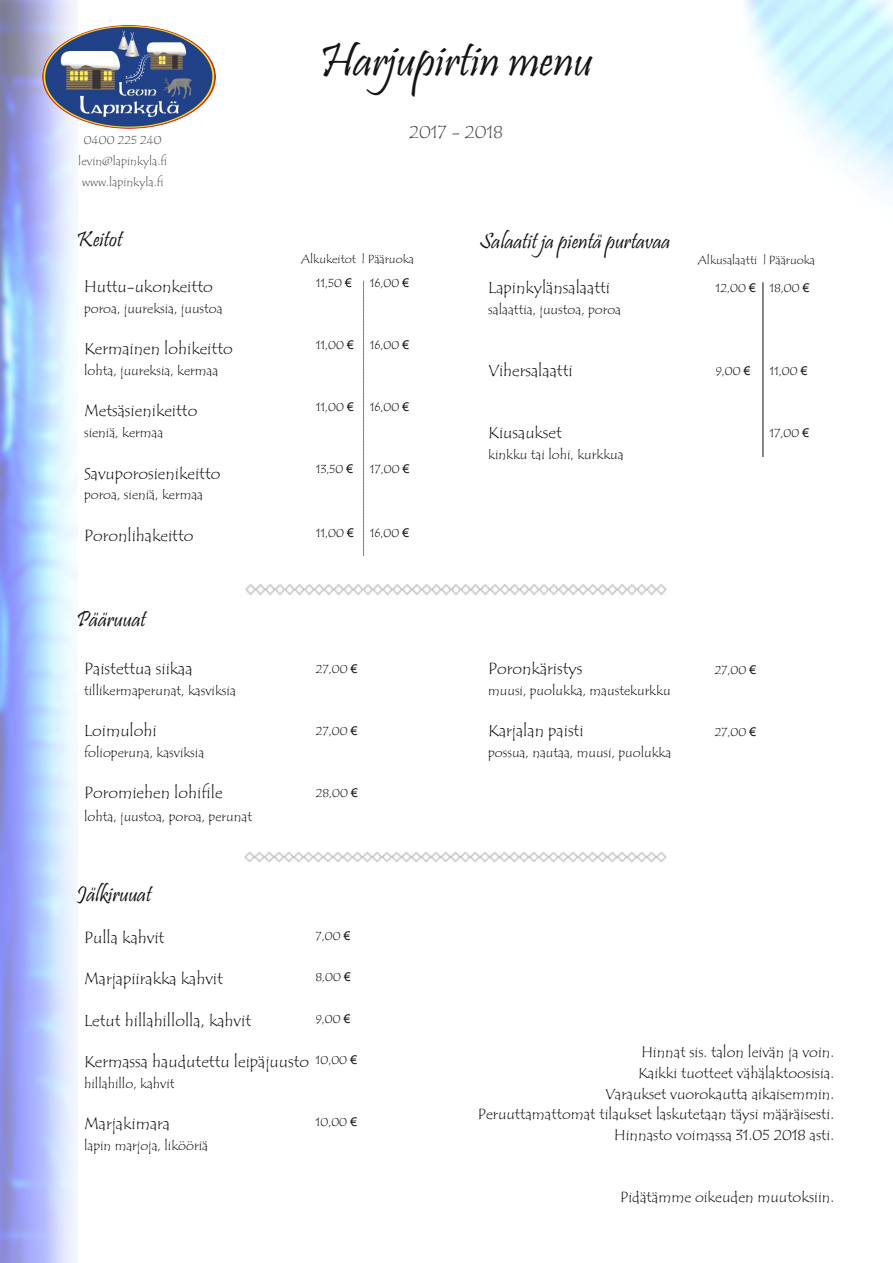
<style>
.page{position:relative;width:893px;height:1263px;background:#fff}
.page>*{position:absolute;margin:0;border:0;box-sizing:border-box;transform-origin:0 0}
.t1{font:48px "Pristina";color:#161413}
.t2{font:22.5px "Pristina";color:#161413}
.t3{font:18px "Tempus Sans ITC";color:#4f5051}
.t4{font:16.5px "Tempus Sans ITC";color:#161413}
.t5{font:15px/20.7px "Tempus Sans ITC";color:#161413;text-align:right}
.t6{font:13.5px "Tempus Sans ITC";color:#161413}
.t7{font:12px "Tempus Sans ITC";color:#161413}
.t8{font:12px/20.7px "Tempus Sans ITC";color:#4f5051;text-align:center}
.s1{font-family:"Arial"}
</style>
<div class="page">
<svg style="left:363px;top:281px;width:1px;height:275px"></svg>
<hr style="left:763px;top:282px;width:1px;height:175px;background:#161413">
<img style="left:0;top:0;width:78px;height:1263px">
<img style="left:43px;top:25px;width:173px;height:104px">
<img style="left:245px;top:584px;width:422px;height:11px">
<img style="left:245px;top:852px;width:422px;height:11px">
<p class="t8" style="left:78px;top:130px;width:91px">0400 225 240 levin@lapinkyla.fi www.lapinkyla.fi</p>
<h2 class="t2" style="left:77px;top:229px;width:47px">Keitot</h2>
<p class="t4" style="left:84px;top:276px;width:130px">Huttu-ukonkeitto</p>
<p class="t6" style="left:84px;top:300px;width:140px">poroa, juureksia, juustoa</p>
<p class="t4" style="left:84px;top:338px;width:150px">Kermainen lohikeitto</p>
<p class="t6" style="left:84px;top:362px;width:136px">lohta, juureksia, kermaa</p>
<p class="t4" style="left:84px;top:401px;width:115px">Metsäsienikeitto</p>
<p class="t6" style="left:84px;top:424px;width:81px">sieniä, kermaa</p>
<p class="t4" style="left:84px;top:463px;width:138px">Savuporosienikeitto</p>
<p class="t6" style="left:84px;top:486px;width:121px">poroa, sieniä, kermaa</p>
<p class="t4" style="left:84px;top:525px;width:111px">Poronlihakeitto</p>
<h2 class="t2" style="left:77px;top:609px;width:71px">Pääruuat</h2>
<p class="t4" style="left:84px;top:658px;width:110px">Paistettua siikaa</p>
<p class="t6" style="left:84px;top:682px;width:153px">tillikermaperunat, kasviksia</p>
<p class="t4" style="left:84px;top:720px;width:74px">Loimulohi</p>
<p class="t6" style="left:84px;top:744px;width:122px">folioperuna, kasviksia</p>
<p class="t4" style="left:84px;top:782px;width:140px">Poromiehen lohifile</p>
<p class="t6" style="left:84px;top:808px;width:170px">lohta, juustoa, poroa, perunat</p>
<h2 class="t2" style="left:77px;top:884px;width:76px">Jälkiruuat</h2>
<h1 class="t1" style="left:320px;top:39px;width:274px">Harjupirtin menu</h1>
<p class="t3" style="left:409px;top:120px;width:96px">2017 - 2018</p>
<h2 class="t2" style="left:479px;top:232px;width:193px">Salaatit ja pientä purtavaa</h2>
<p class="t7" style="left:301px;top:251px;width:114px">Alkukeitot | Pääruoka</p>
<p class="t7" style="left:698px;top:252px;width:119px">Alkusalaatti | Pääruoka</p>
<p class="t7" style="left:316px;top:275px;width:37px">11,50 <span class="s1">€</span></p>
<p class="t7" style="left:370px;top:275px;width:41px">16,00 <span class="s1">€</span></p>
<p class="t7" style="left:316px;top:338px;width:39px">11,00 <span class="s1">€</span></p>
<p class="t7" style="left:370px;top:338px;width:41px">16,00 <span class="s1">€</span></p>
<p class="t7" style="left:316px;top:400px;width:39px">11,00 <span class="s1">€</span></p>
<p class="t7" style="left:370px;top:400px;width:41px">16,00 <span class="s1">€</span></p>
<p class="t7" style="left:316px;top:462px;width:39px">13,50 <span class="s1">€</span></p>
<p class="t7" style="left:370px;top:462px;width:41px">17,00 <span class="s1">€</span></p>
<p class="t7" style="left:316px;top:526px;width:39px">11,00 <span class="s1">€</span></p>
<p class="t7" style="left:370px;top:526px;width:41px">16,00 <span class="s1">€</span></p>
<p class="t7" style="left:316px;top:661px;width:43px">27,00 <span class="s1">€</span></p>
<p class="t7" style="left:316px;top:723px;width:43px">27,00 <span class="s1">€</span></p>
<p class="t7" style="left:316px;top:785px;width:43px">28,00 <span class="s1">€</span></p>
<p class="t4" style="left:488px;top:277px;width:123px">Lapinkylänsalaatti</p>
<p class="t6" style="left:488px;top:301px;width:135px">salaattia, juustoa, poroa</p>
<p class="t7" style="left:716px;top:281px;width:95px">12,00 <span class="s1">€</span> 18,00 <span class="s1">€</span></p>
<p class="t4" style="left:488px;top:360px;width:86px">Vihersalaatti</p>
<p class="t7" style="left:716px;top:364px;width:36px">9,00 <span class="s1">€</span></p>
<p class="t7" style="left:770px;top:364px;width:39px">11,00 <span class="s1">€</span></p>
<p class="t4" style="left:488px;top:422px;width:75px">Kiusaukset</p>
<p class="t6" style="left:488px;top:446px;width:137px">kinkku tai lohi, kurkkua</p>
<p class="t7" style="left:770px;top:426px;width:41px">17,00 <span class="s1">€</span></p>
<p class="t4" style="left:488px;top:658px;width:96px">Poronkäristys</p>
<p class="t6" style="left:488px;top:682px;width:184px">muusi, puolukka, maustekurkku</p>
<p class="t4" style="left:488px;top:720px;width:97px">Karjalan paisti</p>
<p class="t6" style="left:488px;top:744px;width:185px">possua, nautaa, muusi, puolukka</p>
<p class="t7" style="left:715px;top:662px;width:43px">27,00 <span class="s1">€</span></p>
<p class="t7" style="left:715px;top:724px;width:43px">27,00 <span class="s1">€</span></p>
<p class="t4" style="left:84px;top:927px;width:82px">Pulla kahvit</p>
<p class="t4" style="left:84px;top:968px;width:140px">Marjapiirakka kahvit</p>
<p class="t4" style="left:84px;top:1010px;width:169px">Letut hillahillolla, kahvit</p>
<p class="t4" style="left:84px;top:1051px;width:227px">Kermassa haudutettu leipäjuusto</p>
<p class="t6" style="left:84px;top:1075px;width:92px">hillahillo, kahvit</p>
<p class="t4" style="left:84px;top:1113px;width:87px">Marjakimara</p>
<p class="t6" style="left:84px;top:1137px;width:125px">lapin marjoja, likööriä</p>
<p class="t7" style="left:316px;top:928px;width:36px">7,00 <span class="s1">€</span></p>
<p class="t7" style="left:316px;top:970px;width:37px">8,00 <span class="s1">€</span></p>
<p class="t7" style="left:316px;top:1011px;width:36px">9,00 <span class="s1">€</span></p>
<p class="t7" style="left:316px;top:1053px;width:43px">10,00 <span class="s1">€</span></p>
<p class="t7" style="left:316px;top:1115px;width:43px">10,00 <span class="s1">€</span></p>
<p class="t5" style="left:478px;top:1042px;width:358px">Hinnat sis. talon leivän ja voin.<br>Kaikki tuotteet vähälaktoosisia.<br>Varaukset vuorokautta aikaisemmin.<br>Peruuttamattomat tilaukset laskutetaan täysi määräisesti.<br>Hinnasto voimassa 31.05 2018 asti.</p>
<p class="t5" style="left:620px;top:1187px;width:216px">Pidätämme oikeuden muutoksiin.</p>
</div>
